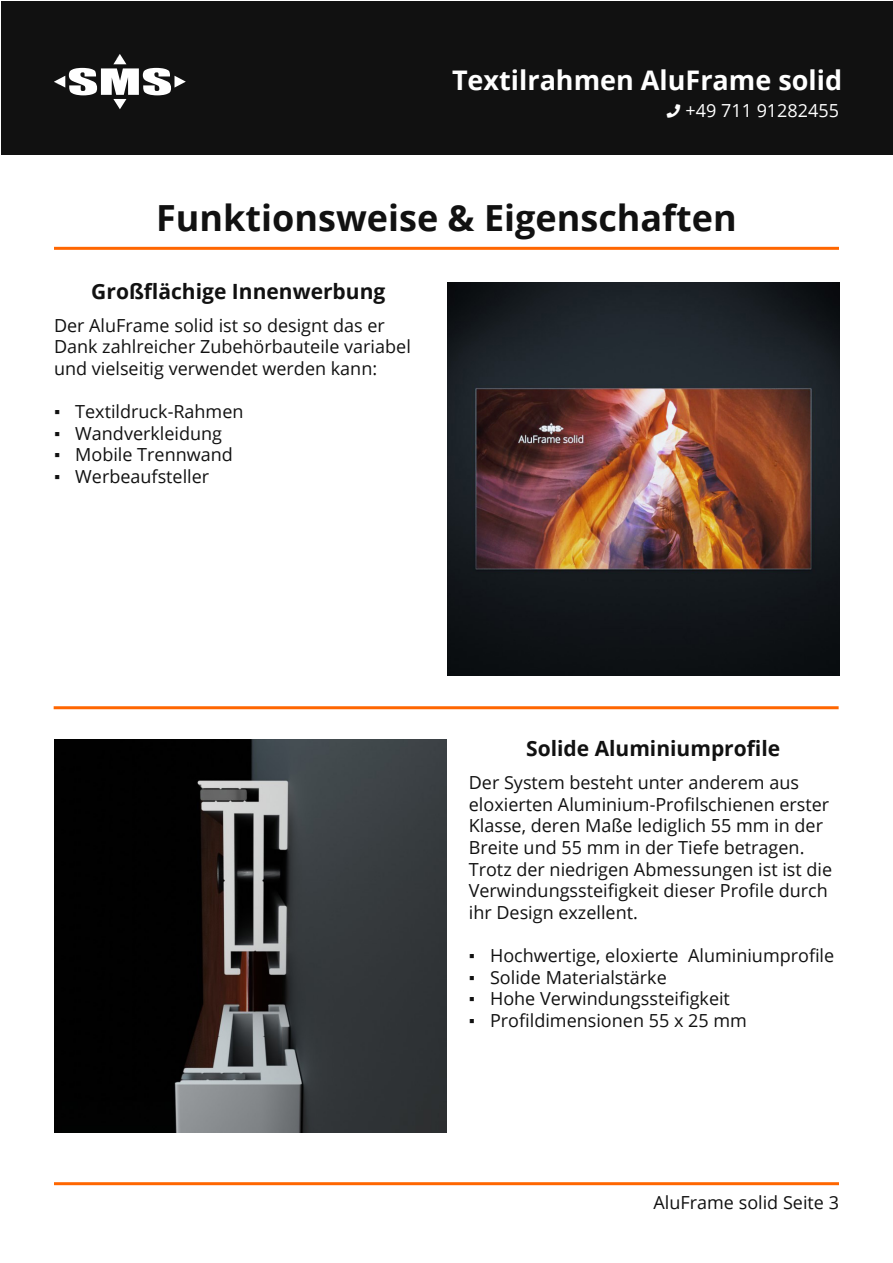
<style>
.page{position:relative;width:893px;height:1263px;background:#fff}
.page>*{position:absolute;margin:0;border:0;box-sizing:border-box;transform-origin:0 0}
.Überschrift_1{font:700 36px "Open Sans";color:#111}
.t1{font:700 27px "Open Sans";color:#fff}
.Überschrift_2{font:700 21px "Open Sans";color:#111}
.Standardtext{font:18px/21.6px "Open Sans";color:#111}
.t2{font:18px "Open Sans";color:#fff}
.s1{font-family:"Arial"}
</style>
<div class="page">
<div style="left:1px;top:1px;width:891px;height:153px;background:#111"></div>
<svg style="left:54px;top:54px;width:132px;height:55px"></svg>
<hr style="left:54px;top:1182px;width:785px;height:3px;background:#f60">
<hr style="left:54px;top:247px;width:785px;height:3px;background:#f60">
<img style="left:447px;top:283px;width:393px;height:392px">
<hr style="left:54px;top:706px;width:785px;height:3px;background:#f60">
<img style="left:54px;top:740px;width:392px;height:392px">
<h2 class="t1" style="left:452px;top:61px;width:392px">Textilrahmen AluFrame solid</h2>
<p class="t2" style="left:685px;top:98px;width:155px">+49 711 91282455</p>
<p class="Überschrift_1" style="left:156px;top:193px;width:582px">Funktionsweise &amp; Eigenschaften</p>
<p class="Überschrift_2" style="left:91px;top:276px;width:296px">Großflächige Innenwerbung</p>
<p class="Standardtext" style="left:54px;top:314px;width:358px">Der AluFrame solid ist so designt das er<br>Dank zahlreicher Zubehörbauteile variabel und vielseitig verwendet werden kann:</p>
<p class="Standardtext" style="left:54px;top:400px;width:191px"><span class="s1">▪</span> Textildruck-Rahmen</p>
<p class="Standardtext" style="left:54px;top:422px;width:170px"><span class="s1">▪</span> Wandverkleidung</p>
<p class="Standardtext" style="left:54px;top:443px;width:180px"><span class="s1">▪</span> Mobile Trennwand</p>
<p class="Standardtext" style="left:54px;top:465px;width:157px"><span class="s1">▪</span> Werbeaufsteller</p>
<p class="Überschrift_2" style="left:526px;top:734px;width:256px">Solide Aluminiumprofile</p>
<p class="Standardtext" style="left:469px;top:771px;width:365px">Der System besteht unter anderem aus eloxierten Aluminium-Profilschienen erster Klasse, deren Maße lediglich 55 mm in der Breite und 55 mm in der Tiefe betragen.<br>Trotz der niedrigen Abmessungen ist ist die Verwindungssteifigkeit dieser Profile durch ihr Design exzellent.</p>
<p class="Standardtext" style="left:469px;top:944px;width:367px"><span class="s1">▪</span> Hochwertige, eloxierte Aluminiumprofile</p>
<p class="Standardtext" style="left:469px;top:966px;width:199px"><span class="s1">▪</span> Solide Materialstärke</p>
<p class="Standardtext" style="left:469px;top:987px;width:263px"><span class="s1">▪</span> Hohe Verwindungssteifigkeit</p>
<p class="Standardtext" style="left:469px;top:1009px;width:280px"><span class="s1">▪</span> Profildimensionen 55 x 25 mm</p>
<p class="Standardtext" style="left:654px;top:1191px;width:187px">AluFrame solid Seite 3</p>
</div>
